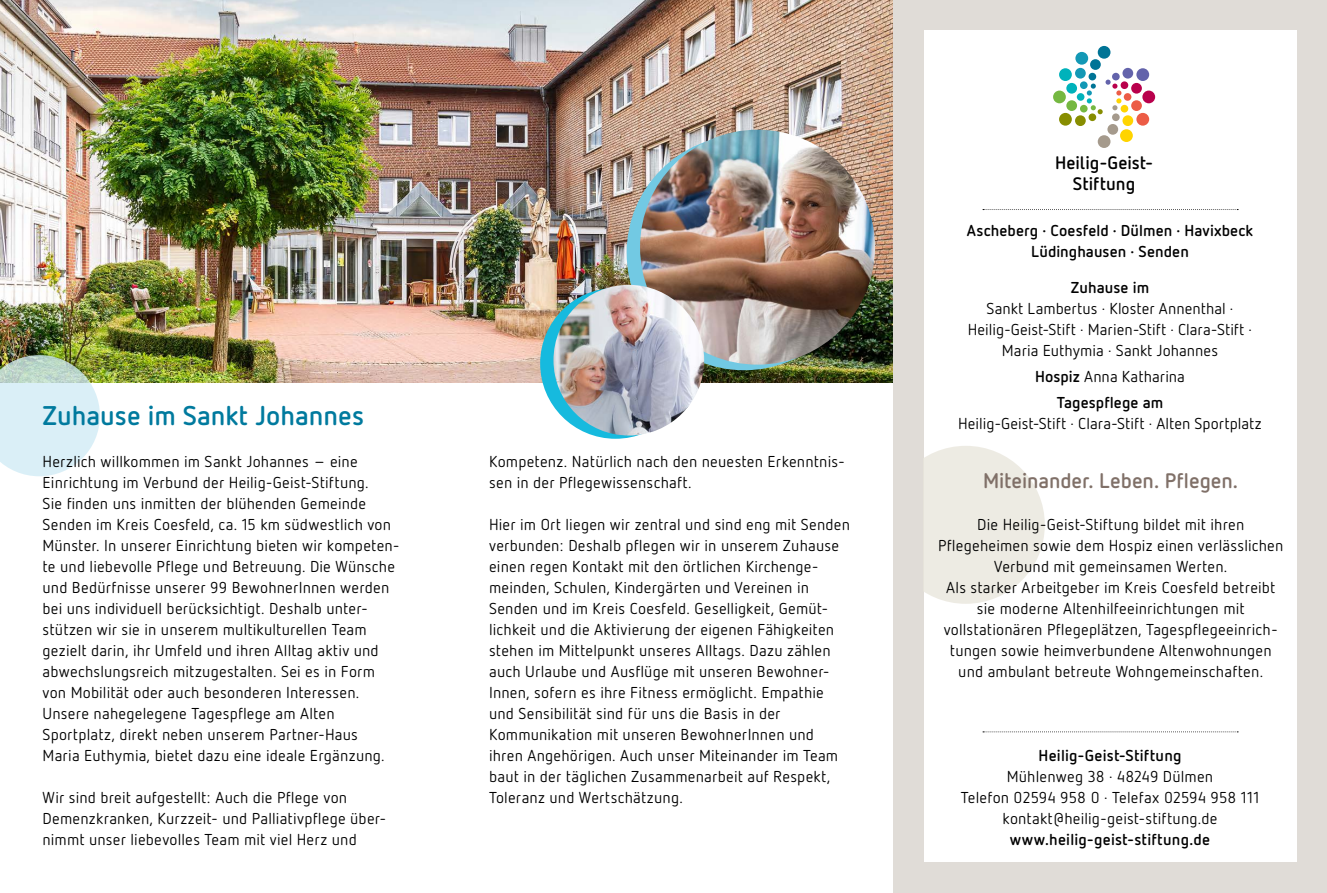
<style>
.page{position:relative;width:1327px;height:893px;background:#fff}
.page>*{position:absolute;margin:0;border:0;box-sizing:border-box;transform-origin:0 0}
.t1{font:700 27px "Netto";color:#007a9e}
.t2{font:700 21px "Netto";letter-spacing:-.005em;color:#807068}
.t3{font:700 18px/20.5px "Netto";color:#000;text-align:center}
.t4{font:15.75px/21px "Netto";letter-spacing:.01em;color:#000}
.t5{font:700 15.75px/21px "Netto";letter-spacing:.005em;color:#000;text-align:center}
.s1{font-weight:400}
</style>
<div class="page">
<img style="left:0;top:0;width:893px;height:383px">
<svg style="left:0;top:355px;width:100px;height:121px;background:#d1e4e1"></svg>
<div style="left:893px;top:0;width:434px;height:893px;background:#e0dcd7"></div>
<div style="left:923px;top:31px;width:373px;height:831px;background:#fff"></div>
<svg style="left:923px;top:446px;width:122px;height:158px"></svg>
<svg style="left:983px;top:209px;width:255px;height:1px"></svg>
<svg style="left:983px;top:731px;width:255px;height:1px"></svg>
<div style="left:1080px;top:105px;width:7px;height:8px;background:#75b841;border-radius:50%"></div>
<div style="left:1066px;top:100px;width:11px;height:11px;background:#75b841;border-radius:50%"></div>
<div style="left:1053px;top:91px;width:13px;height:12px;background:#75b841;border-radius:50%"></div>
<div style="left:1088px;top:113px;width:8px;height:8px;background:#878d00;border-radius:50%"></div>
<div style="left:1075px;top:115px;width:10px;height:11px;background:#878d00;border-radius:50%"></div>
<div style="left:1059px;top:113px;width:13px;height:13px;background:#878d00;border-radius:50%"></div>
<div style="left:1112px;top:113px;width:7px;height:8px;background:#a59a8c;border-radius:50%"></div>
<div style="left:1107px;top:124px;width:11px;height:11px;background:#a59a8c;border-radius:50%"></div>
<div style="left:1097px;top:135px;width:13px;height:13px;background:#a59a8c;border-radius:50%"></div>
<div style="left:1120px;top:105px;width:8px;height:8px;background:#ffd400;border-radius:50%"></div>
<div style="left:1122px;top:115px;width:11px;height:11px;background:#ffd400;border-radius:50%"></div>
<div style="left:1120px;top:129px;width:13px;height:13px;background:#ffd400;border-radius:50%"></div>
<div style="left:1123px;top:93px;width:8px;height:8px;background:#ec5c46;border-radius:50%"></div>
<div style="left:1131px;top:100px;width:11px;height:11px;background:#ec5c46;border-radius:50%"></div>
<div style="left:1136px;top:113px;width:13px;height:13px;background:#ec5c46;border-radius:50%"></div>
<div style="left:1120px;top:81px;width:8px;height:8px;background:#b9004c;border-radius:50%"></div>
<div style="left:1131px;top:83px;width:11px;height:11px;background:#b9004c;border-radius:50%"></div>
<div style="left:1142px;top:91px;width:13px;height:12px;background:#b9004c;border-radius:50%"></div>
<div style="left:1112px;top:73px;width:7px;height:7px;background:#6363ab;border-radius:50%"></div>
<div style="left:1122px;top:68px;width:11px;height:11px;background:#6363ab;border-radius:50%"></div>
<div style="left:1136px;top:68px;width:13px;height:13px;background:#6363ab;border-radius:50%"></div>
<div style="left:1088px;top:73px;width:8px;height:7px;background:#007496;border-radius:50%"></div>
<div style="left:1090px;top:59px;width:10px;height:11px;background:#007496;border-radius:50%"></div>
<div style="left:1097px;top:46px;width:13px;height:13px;background:#007496;border-radius:50%"></div>
<div style="left:1080px;top:81px;width:7px;height:8px;background:#1398b5;border-radius:50%"></div>
<div style="left:1075px;top:68px;width:10px;height:11px;background:#1398b5;border-radius:50%"></div>
<div style="left:1075px;top:52px;width:13px;height:13px;background:#1398b5;border-radius:50%"></div>
<svg style="left:1086px;top:80px;width:35px;height:34px"></svg>
<div style="left:1077px;top:93px;width:7px;height:8px;background:#00b2bb;border-radius:50%"></div>
<div style="left:1066px;top:83px;width:11px;height:11px;background:#00b2bb;border-radius:50%"></div>
<div style="left:1059px;top:68px;width:13px;height:13px;background:#00b2bb;border-radius:50%"></div>
<div style="left:626px;top:135px;width:235px;height:235px;background:#72c9e3;border-radius:50%"></div>
<img style="left:640px;top:130px;width:235px;height:235px;border-radius:117px">
<div style="left:540px;top:288px;width:151px;height:151px;background:#16bade;border-radius:50%"></div>
<img style="left:553px;top:285px;width:151px;height:150px;border-radius:75px">
<h1 class="t1" style="left:43px;top:405px;width:323px">Zuhause im Sankt Johannes</h1>
<p class="t4" style="left:43px;top:452px;width:359px">Herzlich willkommen im Sankt Johannes – eine Einrichtung im Verbund der Heilig-Geist-Stiftung.<br>Sie finden uns inmitten der blühenden Gemeinde Senden im Kreis Coesfeld, ca. 15 km südwestlich von Münster. In unserer Einrichtung bieten wir kompeten&shy;te und liebevolle Pflege und Betreuung. Die Wünsche und Bedürfnisse unserer 99 BewohnerInnen werden bei uns individuell berücksichtigt. Deshalb unter&shy;stützen wir sie in unserem multikulturellen Team gezielt darin, ihr Umfeld und ihren Alltag aktiv und abwechslungsreich mitzugestalten. Sei es in Form von Mobilität oder auch besonderen Interessen.<br>Unsere nahegelegene Tagespflege am Alten Sportplatz, direkt neben unserem Partner-Haus<br>Maria Euthymia, bietet dazu eine ideale Ergänzung.</p>
<p class="t4" style="left:43px;top:788px;width:345px">Wir sind breit aufgestellt: Auch die Pflege von<br>Demenzkranken, Kurzzeit- und Palliativpflege über&shy;nimmt unser liebevolles Team mit viel Herz und</p>
<p class="t3" style="left:1055px;top:154px;width:100px">Heilig-Geist-<br>Stiftung</p>
<p class="t5" style="left:967px;top:221px;width:288px">Ascheberg · Coesfeld · Dülmen · Havixbeck<br>Lüdinghausen · Senden</p>
<p class="t5" style="left:1071px;top:278px;width:80px">Zuhause im</p>
<p class="t4" style="left:968px;top:299px;width:286px;text-align:center">Sankt Lambertus · Kloster Annenthal ·<br>Heilig-Geist-Stift · Marien-Stift · Clara-Stift ·<br>Maria Euthymia · Sankt Johannes</p>
<p class="t5" style="left:1035px;top:365px;width:151px;line-height:26.2px">Hospiz <span class="s1">Anna Katharina<br></span>Tagespflege am</p>
<p class="t4" style="left:958px;top:414px;width:305px">Heilig-Geist-Stift · Clara-Stift · Alten Sportplatz</p>
<p class="t4" style="left:489px;top:452px;width:357px">Kompetenz. Natürlich nach den neuesten Erkenntnis&shy;sen in der Pflegewissenschaft.</p>
<p class="t4" style="left:489px;top:515px;width:362px">Hier im Ort liegen wir zentral und sind eng mit Senden verbunden: Deshalb pflegen wir in unserem Zuhause einen regen Kontakt mit den örtlichen Kirchenge&shy;meinden, Schulen, Kindergärten und Vereinen in Senden und im Kreis Coesfeld. Geselligkeit, Gemüt&shy;lichkeit und die Aktivierung der eigenen Fähigkeiten stehen im Mittelpunkt unseres Alltags. Dazu zählen auch Urlaube und Ausflüge mit unseren Bewohner-Innen, sofern es ihre Fitness ermöglicht. Empathie und Sensibilität sind für uns die Basis in der Kommunikation mit unseren BewohnerInnen und ihren Angehörigen. Auch unser Miteinander im Team baut in der täglichen Zusammenarbeit auf Respekt, Toleranz und Wertschätzung.</p>
<p class="t4" style="left:938px;top:515px;width:347px;text-align:center">Die Heilig-Geist-Stiftung bildet mit ihren Pflegeheimen sowie dem Hospiz einen verlässlichen Verbund mit gemeinsamen Werten.<br>Als starker Arbeitgeber im Kreis Coesfeld betreibt sie moderne Altenhilfeeinrichtungen mit vollstationären Pflegeplätzen, Tagespflegeeinrich&shy;tungen sowie heimverbundene Altenwohnungen und ambulant betreute Wohngemeinschaften.</p>
<h2 class="t2" style="left:983px;top:473px;width:257px">Miteinander. Leben. Pflegen.</h2>
<p class="t5" style="left:1038px;top:746px;width:144px">Heilig-Geist-Stiftung</p>
<p class="t4" style="left:961px;top:767px;width:300px;text-align:center">Mühlenweg 38 · 48249 Dülmen<br>Telefon 02594 958 0 · Telefax 02594 958 111 kontakt@heilig-geist-stiftung.de</p>
<p class="t5" style="left:1010px;top:830px;width:202px">www.heilig-geist-stiftung.de</p>
</div>
